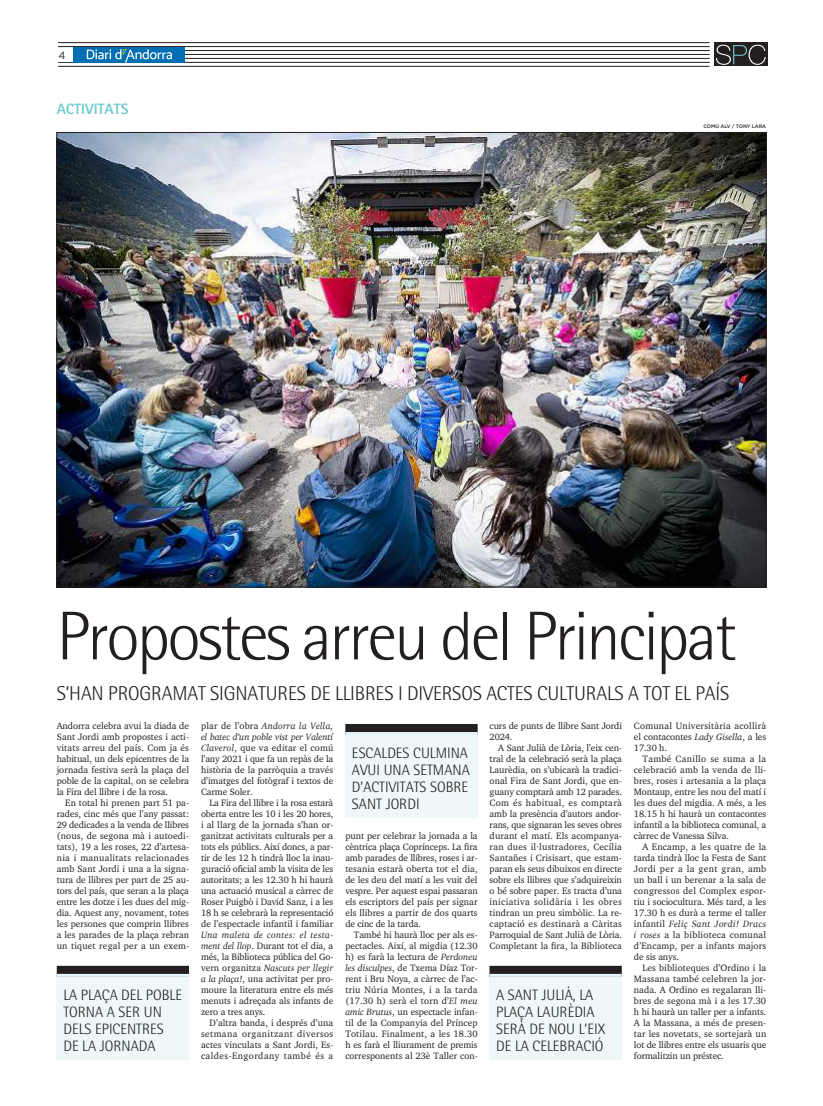
<style>
.page{position:relative;width:823px;height:1106px;background:#fff}
.page>*{position:absolute;margin:0;border:0;box-sizing:border-box;transform-origin:0 0}
.t1{font:300 69px "Rotis Semi Sans";letter-spacing:-.04em;color:#241f1f}
.t2{font:300 20px "Rotis Semi Sans";letter-spacing:-.01em;color:#241f1f}
.t3{font:300 15px/17px "Rotis Semi Sans";color:#241f1f}
.t4{font:800 15px "Rotis Sans Serif";color:#72cbce}
.t5{font:10.5px "Gotham";color:#241f1f}
.t6{font:9.3px/11px "Charter";color:#241f1f;text-align:justify}
.t7{font:500 5px "Gotham";letter-spacing:-.015em;color:#241f1f}
.s1{font-style:italic}
</style>
<div class="page">
<hr style="left:58px;top:66px;width:651px;height:1px;background:#241f1f">
<hr style="left:58px;top:62px;width:651px;height:1px;background:#241f1f">
<hr style="left:74px;top:58px;width:635px;height:1px;background:#241f1f">
<hr style="left:74px;top:54px;width:635px;height:1px;background:#241f1f">
<hr style="left:74px;top:50px;width:635px;height:1px;background:#241f1f">
<hr style="left:58px;top:42px;width:651px;height:1px;background:#241f1f">
<hr style="left:58px;top:46px;width:651px;height:1px;background:#241f1f">
<div style="left:73px;top:47px;width:111px;height:15px;background:#006eb2"></div>
<svg style="left:87px;top:49px;width:85px;height:13px"></svg>
<svg style="left:714px;top:43px;width:53px;height:23px"></svg>
<svg style="left:715px;top:45px;width:50px;height:20px"></svg>
<img style="left:59px;top:134px;width:704px;height:451px">
<div style="left:57px;top:977px;width:132px;height:82px;background:#eef8f8"></div>
<div style="left:57px;top:965px;width:132px;height:11px;background:#241f1f"></div>
<hr style="left:57px;top:973px;width:132px;height:3px;background:#e5f5fd">
<div style="left:345px;top:735px;width:132px;height:82px;background:#eef8f8"></div>
<div style="left:345px;top:724px;width:132px;height:11px;background:#241f1f"></div>
<hr style="left:345px;top:732px;width:132px;height:3px;background:#e5f5fd">
<div style="left:489px;top:977px;width:132px;height:82px;background:#eef8f8"></div>
<div style="left:489px;top:965px;width:132px;height:11px;background:#241f1f"></div>
<hr style="left:489px;top:973px;width:132px;height:3px;background:#e5f5fd">
<p class="t5" style="left:58px;top:48px;width:9px">4</p>
<h3 class="t4" style="left:57px;top:99px;width:73px">ACTIVITATS</h3>
<p class="t7" style="left:703px;top:123px;width:64px">COMÚ ALV / TONY LARA</p>
<h1 class="t1" style="left:57px;top:596px;width:681px">Propostes arreu del Principat</h1>
<h2 class="t2" style="left:57px;top:682px;width:673px">S’HAN PROGRAMAT SIGNATURES DE LLIBRES I DIVERSOS ACTES CULTURALS A TOT EL PAÍS</h2>
<p class="t6" style="left:57px;top:720px;width:134px">Andorra celebra avui la diada de Sant Jordi amb propostes i acti&shy;vitats arreu del país. Com ja és habitual, un dels epicentres de la jornada festiva serà la plaça del poble de la capital, on se celebra la Fira del llibre i de la rosa.</p>
<p class="t6" style="left:57px;top:797px;width:134px;text-indent:9px">En total hi prenen part 51 pa&shy;rades, cinc més que l’any passat:<br>29 dedicades a la venda de llibres (nous, de segona mà i autoedi&shy;tats), 19 a les roses, 22 d’artesa&shy;nia i manualitats relacionades amb Sant Jordi i una a la signa&shy;tura de llibres per part de 25 au&shy;tors del país, que seran a la plaça entre les dotze i les dues del mig&shy;dia. Aquest any, novament, totes les persones que comprin llibres a les parades de la plaça rebran un tiquet regal per a un exem-</p>
<h3 class="t3" style="left:63px;top:986px;width:120px">LA PLAÇA DEL POBLE<br>TORNA A SER UN<br>DELS EPICENTRES<br>DE LA JORNADA</h3>
<p class="t6" style="left:201px;top:720px;width:134px">plar de l’obra <span class="s1">Andorra la Vella, el batec d’un poble vist per Valentí Claverol</span>, que va editar el comú l’any 2021 i que fa un repàs de la història de la parròquia a través d’imatges del fotògraf i textos de Carme Soler.</p>
<p class="t6" style="left:201px;top:797px;width:134px;text-indent:9px">La Fira del llibre i la rosa estarà oberta entre les 10 i les 20 hores, i al llarg de la jornada s’han or&shy;ganitzat activitats culturals per a tots els públics. Així doncs, a par&shy;tir de les 12 h tindrà lloc la inau&shy;guració oficial amb la visita de les autoritats; a les 12.30 h hi haurà una actuació musical a càrrec de Roser Puigbò i David Sanz, i a les 18 h se celebrarà la representació de l’espectacle infantil i familiar</p>
<p class="t6" style="left:201px;top:929px;width:134px"><span class="s1">Una maleta de contes: el testa&shy;ment del llop</span>. Durant tot el dia, a més, la Biblioteca pública del Go&shy;vern organitza <span class="s1">Nascuts per llegir a la plaça!</span>, una activitat per pro&shy;moure la literatura entre els més menuts i adreçada als infants de zero a tres anys.</p>
<p class="t6" style="left:201px;top:1017px;width:134px;text-indent:9px">D’altra banda, i després d’una setmana organitzant diversos actes vinculats a Sant Jordi, Es&shy;caldes-Engordany també és a</p>
<h3 class="t3" style="left:352px;top:744px;width:119px;text-align:justify">ESCALDES CULMINA AVUI UNA SETMANA D’ACTIVITATS SOBRE SANT JORDI</h3>
<p class="t6" style="left:345px;top:830px;width:134px">punt per celebrar la jornada a la cèntrica plaça Coprínceps. La fira amb parades de llibres, roses i ar&shy;tesania estarà oberta tot el dia, de les deu del matí a les vuit del vespre. Per aquest espai passaran els escriptors del país per signar els llibres a partir de dos quarts de cinc de la tarda.</p>
<p class="t6" style="left:345px;top:929px;width:134px;text-indent:9px">També hi haurà lloc per als es&shy;pectacles. Així, al migdia (12.30 h) es farà la lectura de <span class="s1">Perdoneu les disculpes</span>, de Txema Díaz Tor&shy;rent i Bru Noya, a càrrec de l’ac&shy;triu Núria Montes, i a la tarda (17.30 h) serà el torn d’<span class="s1">El meu amic Brutus</span>, un espectacle infan&shy;til de la Companyia del Príncep Totilau. Finalment, a les 18.30 h es farà el lliurament de premis corresponents al 23è Taller con-</p>
<p class="t6" style="left:489px;top:720px;width:134px">curs de punts de llibre Sant Jordi<br>2024.</p>
<p class="t6" style="left:489px;top:742px;width:134px;text-indent:9px">A Sant Julià de Lòria, l’eix cen&shy;tral de la celebració serà la plaça Laurèdia, on s’ubicarà la tradici&shy;onal Fira de Sant Jordi, que en&shy;guany comptarà amb 12 parades.<br>Com és habitual, es comptarà amb la presència d’autors andor&shy;rans, que signaran les seves obres durant el matí. Els acompanya&shy;ran dues il·lustradores, Cecília Santañes i Crisisart, que estam&shy;paran els seus dibuixos en directe sobre els llibres que s’adquireixin o bé sobre paper. Es tracta d’una iniciativa solidària i les obres tindran un preu simbòlic. La re&shy;captació es destinarà a Càritas Parroquial de Sant Julià de Lòria.<br>Completant la fira, la Biblioteca</p>
<h3 class="t3" style="left:496px;top:986px;width:111px">A SANT JULIÀ, LA<br>PLAÇA LAURÈDIA<br>SERÀ DE NOU L’EIX<br>DE LA CELEBRACIÓ</h3>
<p class="t6" style="left:633px;top:720px;width:134px">Comunal Universitària acollirà el contacontes <span class="s1">Lady Gisella</span>, a les 17.30 h.</p>
<p class="t6" style="left:633px;top:753px;width:134px;text-indent:9px">També Canillo se suma a la celebració amb la venda de lli&shy;bres, roses i artesania a la plaça Montaup, entre les nou del matí i les dues del migdia. A més, a les 18.15 h hi haurà un contacontes infantil a la biblioteca comunal, a càrrec de Vanessa Silva.</p>
<p class="t6" style="left:633px;top:841px;width:134px;text-indent:9px">A Encamp, a les quatre de la tarda tindrà lloc la Festa de Sant Jordi per a la gent gran, amb un ball i un berenar a la sala de congressos del Complex espor&shy;tiu i sociocultura. Més tard, a les 17.30 h es durà a terme el taller infantil <span class="s1">Feliç Sant Jordi! Dracs i roses</span> a la biblioteca comunal d’Encamp, per a infants majors de sis anys.</p>
<p class="t6" style="left:633px;top:962px;width:134px;text-indent:9px">Les biblioteques d’Ordino i la Massana també celebren la jor&shy;nada. A Ordino es regalaran lli&shy;bres de segona mà i a les 17.30 h hi haurà un taller per a infants.<br>A la Massana, a més de presen&shy;tar les novetats, se sortejarà un lot de llibres entre els usuaris que formalitzin un préstec.</p>
</div>
